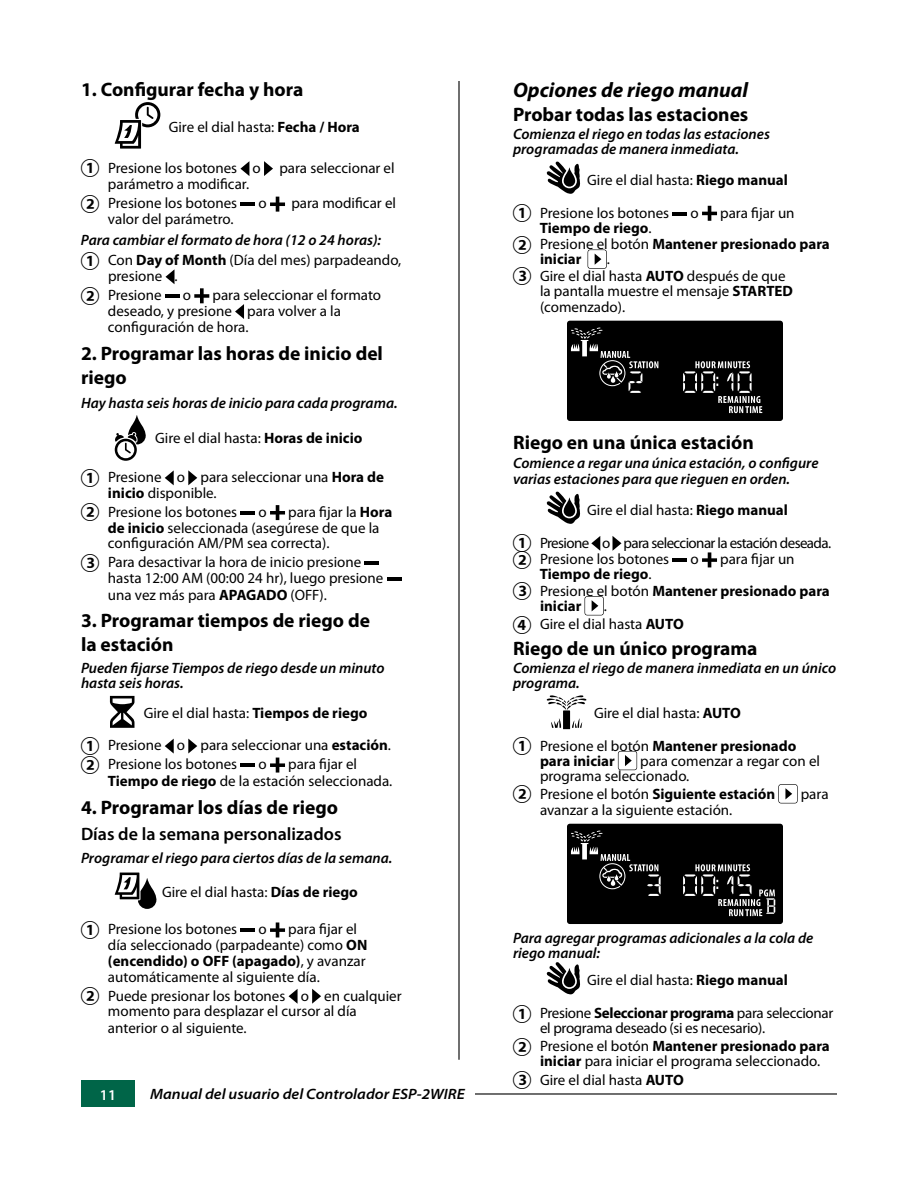
<style>
.page{position:relative;width:918px;height:1188px;background:#fff}
.page>*{position:absolute;margin:0;border:0;box-sizing:border-box;transform-origin:0 0}
.t1{font:italic 700 21px "Myriad Pro";color:#000}
.t2{font:700 19.5px/24px "Myriad Pro";color:#000}
.t3{font:600 18px "Myriad Pro";color:#000}
.t4{font:15px/15.8px "Myriad Pro";color:#000}
.t5{font:italic 600 15px/15px "Myriad Pro";color:#000}
.t6{font:700 15px/16.6px "Myriad Pro";color:#000}
.t7{font:15px/32.8px "Myriad Pro";letter-spacing:-.02em;color:#000;text-align:center}
.t8{font:15px/32.8px "Myriad Pro";letter-spacing:-.04em;color:#000;text-align:center}
.t9{font:italic 600 semi-expanded 15px "Myriad Pro";color:#000}
.t10{font:600 15px "Myriad Pro";color:#fff}
.s1{font-weight:700}
.s2{font-weight:400;font-style:normal}
.s3{font-weight:700;font-style:normal}
.s4{font-weight:400}
</style>
<div class="page">
<hr style="left:458px;top:81px;width:2px;height:979px;background:#000">
<hr style="left:238px;top:1093px;width:599px;height:2px;background:#000">
<div style="left:81px;top:1081px;width:54px;height:26px;background:#006548"></div>
<div style="left:150px;top:1088px;width:324px;height:11px;background:#fff"></div>
<svg style="left:115px;top:102px;width:45px;height:47px"></svg>
<svg style="left:240px;top:161px;width:9px;height:15px"></svg>
<svg style="left:264px;top:161px;width:9px;height:15px"></svg>
<hr style="left:240px;top:203px;width:15px;height:3px;background:#000">
<svg style="left:270px;top:197px;width:15px;height:15px"></svg>
<svg style="left:166px;top:269px;width:9px;height:15px"></svg>
<hr style="left:165px;top:294px;width:15px;height:4px;background:#000">
<svg style="left:194px;top:288px;width:15px;height:15px"></svg>
<svg style="left:235px;top:304px;width:9px;height:15px"></svg>
<svg style="left:115px;top:415px;width:31px;height:45px"></svg>
<svg style="left:165px;top:470px;width:9px;height:15px"></svg>
<svg style="left:188px;top:470px;width:9px;height:15px"></svg>
<hr style="left:240px;top:511px;width:15px;height:4px;background:#000">
<svg style="left:270px;top:505px;width:15px;height:15px"></svg>
<hr style="left:364px;top:562px;width:15px;height:3px;background:#000">
<hr style="left:387px;top:577px;width:15px;height:4px;background:#000">
<svg style="left:110px;top:696px;width:25px;height:32px"></svg>
<svg style="left:165px;top:739px;width:9px;height:15px"></svg>
<svg style="left:188px;top:739px;width:9px;height:15px"></svg>
<hr style="left:240px;top:764px;width:15px;height:3px;background:#000">
<svg style="left:270px;top:758px;width:15px;height:15px"></svg>
<svg style="left:115px;top:873px;width:41px;height:36px"></svg>
<hr style="left:240px;top:928px;width:15px;height:4px;background:#000">
<svg style="left:270px;top:922px;width:15px;height:15px"></svg>
<svg style="left:289px;top:989px;width:9px;height:15px"></svg>
<svg style="left:312px;top:989px;width:9px;height:15px"></svg>
<svg style="left:547px;top:162px;width:33px;height:32px"></svg>
<hr style="left:672px;top:212px;width:15px;height:4px;background:#000">
<svg style="left:702px;top:206px;width:15px;height:15px"></svg>
<svg style="left:588px;top:250px;width:19px;height:19px"></svg>
<svg style="left:567px;top:321px;width:216px;height:100px;background:#111"></svg>
<svg style="left:547px;top:492px;width:33px;height:32px"></svg>
<svg style="left:591px;top:536px;width:9px;height:15px"></svg>
<svg style="left:613px;top:536px;width:9px;height:15px"></svg>
<hr style="left:672px;top:558px;width:15px;height:4px;background:#000">
<svg style="left:702px;top:552px;width:15px;height:15px"></svg>
<svg style="left:585px;top:596px;width:19px;height:19px"></svg>
<svg style="left:547px;top:695px;width:39px;height:34px"></svg>
<svg style="left:618px;top:751px;width:19px;height:19px"></svg>
<svg style="left:778px;top:784px;width:20px;height:19px"></svg>
<svg style="left:567px;top:824px;width:216px;height:100px;background:#131313"></svg>
<svg style="left:547px;top:962px;width:33px;height:32px"></svg>
<h2 class="t2" style="left:81px;top:77px;width:224px">1. Configurar fecha y hora</h2>
<p class="t4" style="left:169px;top:119px;width:193px">Gire el dial hasta: <span class="s1">Fecha / Hora</span></p>
<p class="t4" style="left:108px;top:160px;width:288px">Presione los botones o para seleccionar el parámetro a modificar.</p>
<p class="t4" style="left:108px;top:196px;width:131px">Presione los botones</p>
<p class="t4" style="left:259px;top:196px;width:10px">o</p>
<p class="t4" style="left:291px;top:196px;width:106px">para modificar el</p>
<p class="t4" style="left:108px;top:212px;width:127px">valor del parámetro.</p>
<p class="t5" style="left:108px;top:230px;width:295px;line-height:20.5px;text-indent:-27px">Para cambiar el formato de hora (12 o 24 horas):<br><span class="s2">Con</span> <span class="s3">Day of Month</span> <span class="s2">(Día del mes) parpadeando,</span></p>
<p class="t4" style="left:108px;top:267px;width:71px;line-height:19px">presione .<br>Presione</p>
<p class="t4" style="left:108px;top:287px;width:275px;line-height:16.2px;text-indent:104px">para seleccionar el formato deseado, y presione para volver a la configuración de hora.</p>
<h2 class="t2" style="left:81px;top:342px;width:304px">2. Programar las horas de inicio del riego</h2>
<p class="t5" style="left:81px;top:395px;width:318px">Hay hasta seis horas de inicio para cada programa.</p>
<p class="t4" style="left:155px;top:431px;width:209px">Gire el dial hasta: <span class="s1">Horas de inicio</span></p>
<p class="t4" style="left:108px;top:470px;width:278px">Presione o para seleccionar una <span class="s1">Hora de inicio</span> disponible.</p>
<p class="t4" style="left:108px;top:504px;width:131px">Presione los botones</p>
<p class="t4" style="left:259px;top:504px;width:10px">o</p>
<p class="t4" style="left:183px;top:288px;width:10px">o</p>
<p class="t4" style="left:108px;top:504px;width:286px;text-indent:180px">para fijar la <span class="s1">Hora de inicio</span> seleccionada (asegúrese de que la configuración AM/PM sea correcta).</p>
<p class="t4" style="left:108px;top:555px;width:277px;line-height:16.2px">Para desactivar la hora de inicio presione hasta 12:00 AM (00:00 24 hr), luego presione una vez más para <span class="s1">APAGADO</span> (OFF).</p>
<h2 class="t2" style="left:81px;top:609px;width:291px">3. Programar tiempos de riego de la estación</h2>
<p class="t5" style="left:81px;top:660px;width:305px;line-height:15.8px">Pueden fijarse Tiempos de riego desde un minuto hasta seis horas.</p>
<p class="t4" style="left:108px;top:697px;width:285px;line-height:32.4px;text-indent:36px">Gire el dial hasta: <span class="s1">Tiempos de riego<br></span>Presione o para seleccionar una <span class="s1">estación</span>.</p>
<p class="t4" style="left:108px;top:757px;width:131px">Presione los botones</p>
<p class="t4" style="left:259px;top:757px;width:10px">o</p>
<p class="t4" style="left:108px;top:756px;width:286px;line-height:16.5px;text-indent:180px">para fijar el<br><span class="s1">Tiempo de riego</span> de la estación seleccionada.</p>
<h2 class="t2" style="left:81px;top:795px;width:259px">4. Programar los días de riego</h2>
<p class="t3" style="left:81px;top:824px;width:262px">Días de la semana personalizados</p>
<p class="t5" style="left:81px;top:851px;width:313px">Programar el riego para ciertos días de la semana.</p>
<p class="t4" style="left:162px;top:885px;width:197px">Gire el dial hasta: <span class="s1">Días de riego</span></p>
<p class="t4" style="left:108px;top:922px;width:131px">Presione los botones</p>
<p class="t4" style="left:259px;top:922px;width:10px">o</p>
<p class="t4" style="left:108px;top:922px;width:261px;text-indent:180px">para fijar el día seleccionado (parpadeante) como <span class="s1">ON (encendido) o OFF (apagado)</span>, y avanzar automáticamente al siguiente día.</p>
<p class="t4" style="left:108px;top:988px;width:295px;line-height:16.2px">Puede presionar los botones o en cualquier momento para desplazar el cursor al día anterior o al siguiente.</p>
<p class="t10" style="left:100px;top:1086px;width:18px">11</p>
<p class="t9" style="left:150px;top:1086px;width:316px">Manual del usuario del Controlador ESP-2WIRE</p>
<h1 class="t1" style="left:513px;top:78px;width:236px">Opciones de riego manual</h1>
<h2 class="t2" style="left:513px;top:102px;width:237px">Probar todas las estaciones</h2>
<p class="t5" style="left:513px;top:127px;width:259px">Comienza el riego en todas las estaciones programadas de manera inmediata.</p>
<p class="t4" style="left:540px;top:164px;width:249px;line-height:32.8px;text-indent:47px">Gire el dial hasta: <span class="s1">Riego manual<br></span>Presione los botones</p>
<p class="t4" style="left:691px;top:205px;width:10px">o</p>
<p class="t4" style="left:720px;top:205px;width:76px">para fijar un</p>
<p class="t6" style="left:540px;top:219px;width:291px">Tiempo de riego<span class="s4">.<br>Presione el botón</span> Mantener presionado para</p>
<p class="t6" style="left:540px;top:251px;width:43px">iniciar</p>
<p class="t4" style="left:540px;top:251px;width:247px;line-height:16.6px;text-indent:67px">.<br>Gire el dial hasta <span class="s1">AUTO</span> después de que</p>
<p class="t4" style="left:540px;top:283px;width:255px;line-height:16.5px">la pantalla muestre el mensaje <span class="s1">STARTED </span>(comenzado).</p>
<h2 class="t2" style="left:513px;top:431px;width:242px">Riego en una única estación</h2>
<p class="t5" style="left:513px;top:456px;width:307px;line-height:15.8px">Comience a regar una única estación, o configure varias estaciones para que rieguen en orden.</p>
<p class="t8" style="left:540px;top:494px;width:293px">Gire el dial hasta: <span class="s1">Riego manual<br></span>Presione o para seleccionar la estación deseada.</p>
<p class="t4" style="left:540px;top:552px;width:131px">Presione los botones</p>
<p class="t4" style="left:691px;top:552px;width:10px">o</p>
<p class="t4" style="left:720px;top:552px;width:76px">para fijar un</p>
<p class="t6" style="left:540px;top:566px;width:291px">Tiempo de riego<span class="s4">.<br>Presione el botón</span> Mantener presionado para</p>
<p class="t6" style="left:540px;top:598px;width:43px">iniciar</p>
<p class="t4" style="left:540px;top:597px;width:145px;line-height:18.1px;text-indent:64px">.<br>Gire el dial hasta <span class="s1">AUTO</span></p>
<h2 class="t2" style="left:513px;top:636px;width:246px">Riego de un único programa</h2>
<p class="t5" style="left:513px;top:661px;width:325px">Comienza el riego de manera inmediata en un único programa.</p>
<p class="t4" style="left:540px;top:697px;width:258px;line-height:32.4px;text-align:center">Gire el dial hasta: <span class="s1">AUTO<br></span>Presione el botón <span class="s1">Mantener presionado</span></p>
<p class="t6" style="left:540px;top:752px;width:76px">para iniciar</p>
<p class="t4" style="left:540px;top:753px;width:282px;line-height:15px;text-indent:100px">para comenzar a regar con el programa seleccionado.</p>
<p class="t6" style="left:540px;top:786px;width:237px"><span class="s4">Presione el botón</span> Siguiente estación</p>
<p class="t4" style="left:801px;top:786px;width:29px">para</p>
<p class="t4" style="left:540px;top:803px;width:194px">avanzar a la siguiente estación.</p>
<p class="t5" style="left:513px;top:931px;width:302px">Para agregar programas adicionales a la cola de riego manual:</p>
<p class="t7" style="left:540px;top:964px;width:295px">Gire el dial hasta: <span class="s1">Riego manual<br></span>Presione <span class="s1">Seleccionar programa</span> para seleccionar</p>
<p class="t7" style="left:540px;top:1019px;width:291px;line-height:18.3px;text-align:left">el programa deseado (si es necesario).<br>Presione el botón <span class="s1">Mantener presionado para</span></p>
<p class="t4" style="left:540px;top:1053px;width:282px;line-height:18.1px"><span class="s1">iniciar</span> para iniciar el programa seleccionado.<br>Gire el dial hasta <span class="s1">AUTO</span></p>
</div>
